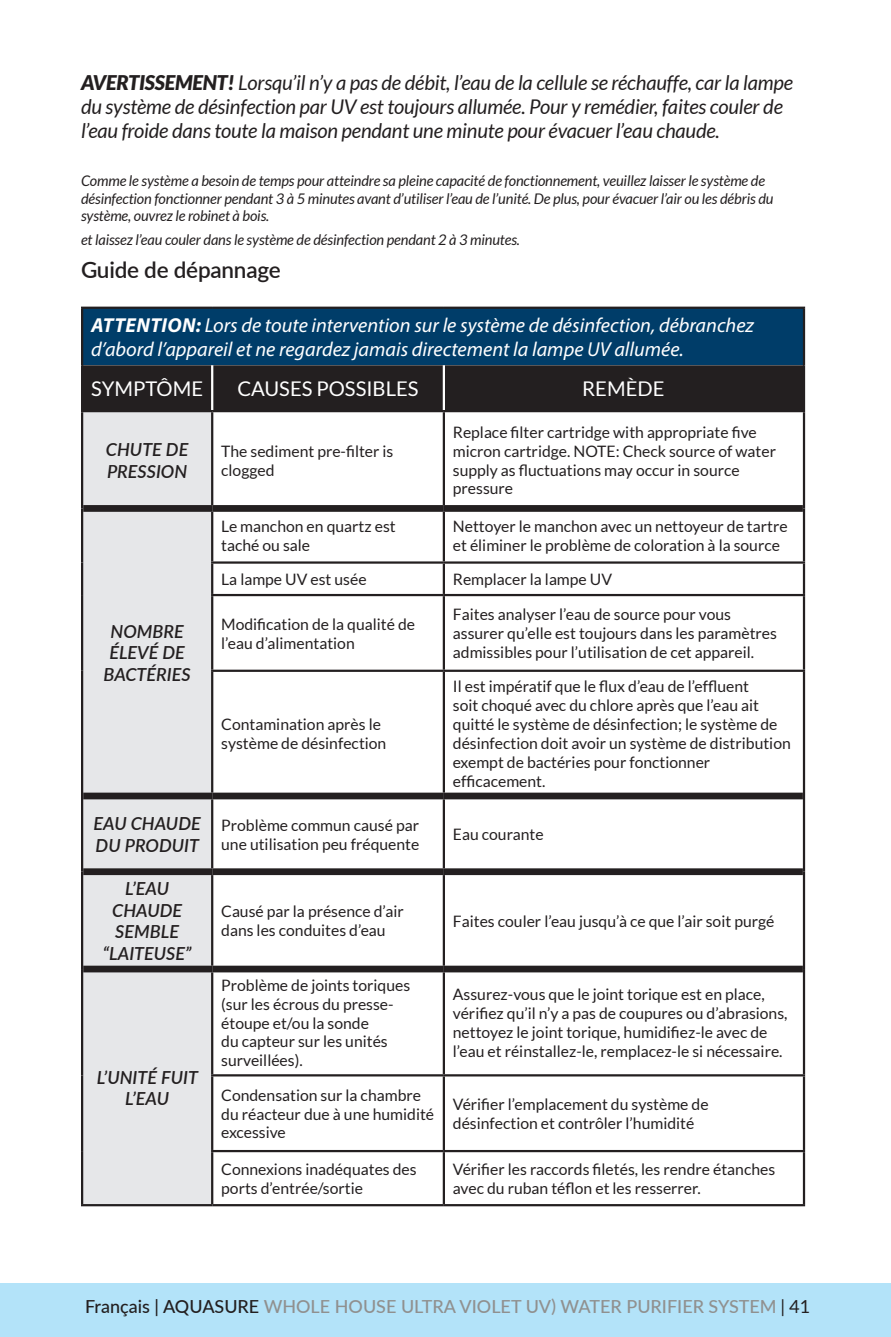
<style>
.page{position:relative;width:891px;height:1337px;background:#fff}
.page>*{position:absolute;margin:0;border:0;box-sizing:border-box;transform-origin:0 0}
.t1{font:600 22.5px "Lato";letter-spacing:-.01em;color:#231f20}
.t2{font:italic 20.25px/24.3px "Lato";letter-spacing:-.01em;color:#231f20}
.t3{font:italic 20.25px/24.3px "Myriad Pro";color:#fff}
.t4{font:20.25px "Lato";color:#fff}
.t5{font:italic 600 18px/21.6px "Lato";color:#231f20;text-align:center}
.t6{font:500 18px "Lato";color:#90908f}
.t7{font:15.75px/18.9px "Lato";color:#231f20}
.t8{font:italic 14.62px/17.6px "Lato";letter-spacing:-.01em;color:#231f20}
.s1{font-weight:900}
.s2{font-weight:700}
.s3{color:#231f20}
.s4{font-weight:400;color:#231f20}
</style>
<div class="page">
<div style="left:0;top:1283px;width:891px;height:53px;background:#b3e3f9"></div>
<div style="left:82px;top:308px;width:722px;height:57px;background:#003d69"></div>
<div style="left:83px;top:365px;width:720px;height:45px;background:#231f20"></div>
<div style="left:83px;top:412px;width:128px;height:792px;background:#e6e7e9"></div>
<hr style="left:81px;top:410px;width:131px;height:2px;background:#231f20">
<hr style="left:443px;top:512px;width:2px;height:49px;background:#231f20">
<hr style="left:211px;top:561px;width:233px;height:2px;background:#231f20">
<hr style="left:444px;top:561px;width:361px;height:2px;background:#231f20">
<hr style="left:443px;top:563px;width:2px;height:31px;background:#231f20">
<hr style="left:211px;top:594px;width:233px;height:2px;background:#231f20">
<hr style="left:444px;top:594px;width:361px;height:2px;background:#231f20">
<hr style="left:443px;top:596px;width:2px;height:73px;background:#231f20">
<hr style="left:211px;top:669px;width:233px;height:3px;background:#231f20">
<hr style="left:444px;top:669px;width:361px;height:3px;background:#231f20">
<hr style="left:443px;top:672px;width:2px;height:120px;background:#231f20">
<hr style="left:443px;top:799px;width:2px;height:69px;background:#231f20">
<hr style="left:443px;top:875px;width:2px;height:90px;background:#231f20">
<hr style="left:443px;top:972px;width:2px;height:102px;background:#231f20">
<hr style="left:211px;top:1074px;width:233px;height:2px;background:#231f20">
<hr style="left:444px;top:1074px;width:361px;height:2px;background:#231f20">
<hr style="left:443px;top:1076px;width:2px;height:74px;background:#231f20">
<hr style="left:211px;top:1150px;width:233px;height:2px;background:#231f20">
<hr style="left:444px;top:1150px;width:361px;height:2px;background:#231f20">
<hr style="left:443px;top:1152px;width:2px;height:52px;background:#231f20">
<hr style="left:444px;top:410px;width:361px;height:2px;background:#231f20">
<hr style="left:211px;top:412px;width:2px;height:93px;background:#231f20">
<hr style="left:212px;top:410px;width:232px;height:2px;background:#231f20">
<hr style="left:443px;top:412px;width:2px;height:93px;background:#231f20">
<hr style="left:211px;top:512px;width:2px;height:49px;background:#231f20">
<hr style="left:211px;top:563px;width:2px;height:31px;background:#231f20">
<hr style="left:211px;top:596px;width:2px;height:73px;background:#231f20">
<hr style="left:211px;top:672px;width:2px;height:120px;background:#231f20">
<hr style="left:211px;top:799px;width:2px;height:69px;background:#231f20">
<hr style="left:211px;top:875px;width:2px;height:90px;background:#231f20">
<hr style="left:211px;top:972px;width:2px;height:102px;background:#231f20">
<hr style="left:211px;top:1076px;width:2px;height:74px;background:#231f20">
<hr style="left:211px;top:1152px;width:2px;height:52px;background:#231f20">
<div style="left:83px;top:505px;width:129px;height:7px;background:#231f20"></div>
<div style="left:212px;top:505px;width:232px;height:7px;background:#231f20"></div>
<div style="left:444px;top:505px;width:359px;height:7px;background:#231f20"></div>
<div style="left:83px;top:792px;width:129px;height:7px;background:#231f20"></div>
<div style="left:212px;top:792px;width:232px;height:7px;background:#231f20"></div>
<div style="left:444px;top:792px;width:359px;height:7px;background:#231f20"></div>
<div style="left:83px;top:868px;width:129px;height:7px;background:#231f20"></div>
<div style="left:212px;top:868px;width:232px;height:7px;background:#231f20"></div>
<div style="left:444px;top:868px;width:359px;height:7px;background:#231f20"></div>
<div style="left:83px;top:965px;width:129px;height:7px;background:#231f20"></div>
<div style="left:212px;top:965px;width:232px;height:7px;background:#231f20"></div>
<div style="left:444px;top:965px;width:359px;height:7px;background:#231f20"></div>
<hr style="left:81px;top:365px;width:2px;height:45px;background:#231f20">
<hr style="left:803px;top:365px;width:2px;height:45px;background:#231f20">
<hr style="left:81px;top:412px;width:2px;height:96px;background:#231f20">
<hr style="left:803px;top:412px;width:2px;height:96px;background:#231f20">
<hr style="left:81px;top:508px;width:2px;height:54px;background:#231f20">
<hr style="left:81px;top:562px;width:2px;height:33px;background:#231f20">
<hr style="left:81px;top:595px;width:2px;height:76px;background:#231f20">
<hr style="left:81px;top:671px;width:2px;height:125px;background:#231f20">
<hr style="left:803px;top:508px;width:2px;height:53px;background:#231f20">
<hr style="left:803px;top:563px;width:2px;height:31px;background:#231f20">
<hr style="left:803px;top:596px;width:2px;height:73px;background:#231f20">
<hr style="left:803px;top:672px;width:2px;height:124px;background:#231f20">
<hr style="left:81px;top:796px;width:2px;height:75px;background:#231f20">
<hr style="left:803px;top:796px;width:2px;height:75px;background:#231f20">
<hr style="left:81px;top:871px;width:2px;height:98px;background:#231f20">
<hr style="left:803px;top:871px;width:2px;height:98px;background:#231f20">
<hr style="left:81px;top:969px;width:2px;height:106px;background:#231f20">
<hr style="left:81px;top:1075px;width:2px;height:76px;background:#231f20">
<hr style="left:81px;top:1151px;width:2px;height:53px;background:#231f20">
<hr style="left:81px;top:1204px;width:131px;height:2px;background:#231f20">
<hr style="left:803px;top:969px;width:2px;height:105px;background:#231f20">
<hr style="left:803px;top:1076px;width:2px;height:74px;background:#231f20">
<hr style="left:803px;top:1152px;width:2px;height:52px;background:#231f20">
<hr style="left:212px;top:1204px;width:232px;height:2px;background:#231f20">
<hr style="left:444px;top:1204px;width:361px;height:2px;background:#231f20">
<hr style="left:81px;top:307px;width:131px;height:2px;background:#231f20">
<hr style="left:81px;top:309px;width:2px;height:56px;background:#231f20">
<hr style="left:212px;top:307px;width:232px;height:2px;background:#231f20">
<hr style="left:444px;top:307px;width:361px;height:2px;background:#231f20">
<hr style="left:803px;top:309px;width:2px;height:56px;background:#231f20">
<hr style="left:211px;top:365px;width:2px;height:45px;background:#fff">
<hr style="left:443px;top:365px;width:2px;height:45px;background:#fff">
<p class="t2" style="left:81px;top:71px;width:714px"><span class="s1">AVERTISSEMENT!</span> Lorsqu’il n’y a pas de débit, l’eau de la cellule se réchauffe, car la lampe du système de désinfection par UV est toujours allumée. Pour y remédier, faites couler de l’eau froide dans toute la maison pendant une minute pour évacuer l’eau chaude.</p>
<p class="t8" style="left:81px;top:172px;width:694px">Comme le système a besoin de temps pour atteindre sa pleine capacité de fonctionnement, veuillez laisser le système de désinfection fonctionner pendant 3 à 5 minutes avant d’utiliser l’eau de l’unité. De plus, pour évacuer l’air ou les débris du système, ouvrez le robinet à bois.</p>
<p class="t8" style="left:81px;top:232px;width:441px">et laissez l’eau couler dans le système de désinfection pendant 2 à 3 minutes.</p>
<p class="t1" style="left:81px;top:253px;width:201px">Guide de dépannage</p>
<p class="t3" style="left:91px;top:313px;width:664px"><span class="s2">ATTENTION:</span> Lors de toute intervention sur le système de désinfection, débranchez d’abord l’appareil et ne regardez jamais directement la lampe UV allumée.</p>
<p class="t4" style="left:91px;top:378px;width:113px">SYMPTÔME</p>
<p class="t4" style="left:237px;top:378px;width:183px">CAUSES POSSIBLES</p>
<p class="t4" style="left:582px;top:378px;width:84px">REMÈDE</p>
<p class="t5" style="left:106px;top:438px;width:84px;text-align:left">CHUTE DE<br>PRESSION</p>
<p class="t7" style="left:221px;top:441px;width:174px">The sediment pre-filter is clogged</p>
<p class="t7" style="left:453px;top:422px;width:325px">Replace filter cartridge with appropriate five micron cartridge. NOTE: Check source of water supply as fluctuations may occur in source pressure</p>
<p class="t5" style="left:104px;top:620px;width:89px">NOMBRE<br>ÉLEVÉ DE<br>BACTÉRIES</p>
<p class="t7" style="left:221px;top:517px;width:176px">Le manchon en quartz est taché ou sale</p>
<p class="t7" style="left:453px;top:517px;width:336px">Nettoyer le manchon avec un nettoyeur de tartre et éliminer le problème de coloration à la source</p>
<p class="t7" style="left:221px;top:570px;width:147px">La lampe UV est usée</p>
<p class="t7" style="left:453px;top:570px;width:161px">Remplacer la lampe UV</p>
<p class="t7" style="left:221px;top:614px;width:195px">Modification de la qualité de l’eau d’alimentation</p>
<p class="t7" style="left:453px;top:605px;width:326px">Faites analyser l’eau de source pour vous assurer qu’elle est toujours dans les paramètres admissibles pour l’utilisation de cet appareil.</p>
<p class="t7" style="left:221px;top:715px;width:167px">Contamination après le système de désinfection</p>
<p class="t7" style="left:453px;top:677px;width:339px">Il est impératif que le flux d’eau de l’effluent<br>soit choqué avec du chlore après que l’eau ait quitté le système de désinfection; le système de désinfection doit avoir un système de distribution exempt de bactéries pour fonctionner efficacement.</p>
<p class="t5" style="left:94px;top:812px;width:109px;text-align:left">EAU CHAUDE<br>DU PRODUIT</p>
<p class="t7" style="left:221px;top:815px;width:200px">Problème commun causé par une utilisation peu fréquente</p>
<p class="t7" style="left:453px;top:825px;width:92px">Eau courante</p>
<p class="t5" style="left:103px;top:877px;width:90px">L’EAU<br>CHAUDE<br>SEMBLE “LAITEUSE”</p>
<p class="t7" style="left:221px;top:902px;width:184px">Causé par la présence d’air dans les conduites d’eau</p>
<p class="t7" style="left:453px;top:911px;width:323px">Faites couler l’eau jusqu’à ce que l’air soit purgé</p>
<p class="t5" style="left:97px;top:1065px;width:103px">L’UNITÉ FUIT<br>L’EAU</p>
<p class="t7" style="left:221px;top:975px;width:191px">Problème de joints toriques (sur les écrous du presse&shy;étoupe et/ou la sonde<br>du capteur sur les unités surveillées).</p>
<p class="t7" style="left:453px;top:985px;width:336px">Assurez-vous que le joint torique est en place, vérifiez qu’il n’y a pas de coupures ou d’abrasions, nettoyez le joint torique, humidifiez-le avec de l’eau et réinstallez-le, remplacez-le si nécessaire.</p>
<p class="t7" style="left:221px;top:1085px;width:214px">Condensation sur la chambre du réacteur due à une humidité excessive</p>
<p class="t7" style="left:453px;top:1094px;width:257px">Vérifier l’emplacement du système de désinfection et contrôler l’humidité</p>
<p class="t7" style="left:221px;top:1159px;width:197px">Connexions inadéquates des ports d’entrée/sortie</p>
<p class="t7" style="left:453px;top:1159px;width:324px">Vérifier les raccords filetés, les rendre étanches avec du ruban téflon et les resserrer.</p>
<p class="t6" style="left:85px;top:1293px;width:726px"><span class="s3">Français | AQUASURE</span> WHOLE HOUSE ULTRA VIOLET UV) WATER PURIFIER SYSTEM <span class="s4">| 41</span></p>
</div>
